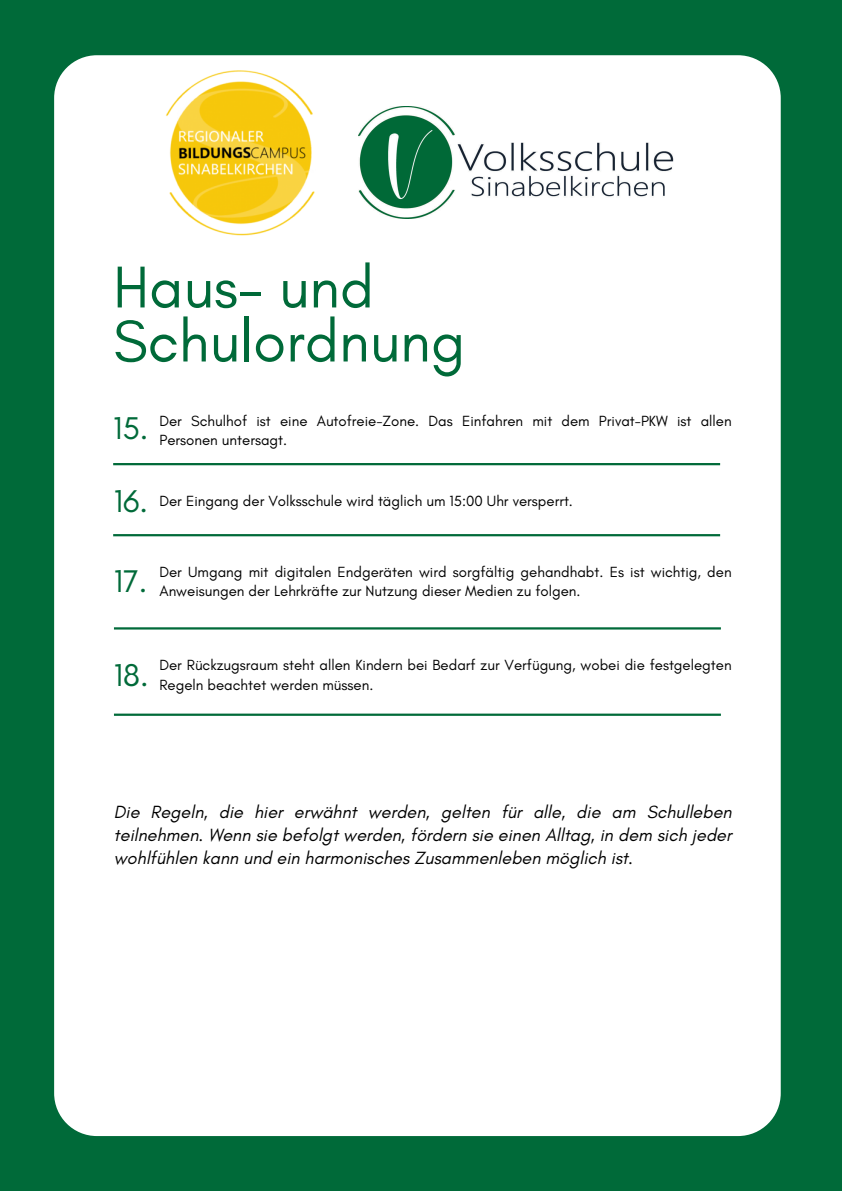
<style>
.page{position:relative;width:842px;height:1191px;background:#fff}
.page>*{position:absolute;margin:0;border:0;box-sizing:border-box;transform-origin:0 0}
.t1{font:60px/54px "Glacial Indifference";color:#006a39}
.t2{font:32px "Glacial Indifference";color:#006a39}
.t3{font:italic 18px/23.2px "Glacial Indifference";color:#000;text-align:justify}
.t4{font:15px/19.5px "Glacial Indifference";color:#000}
</style>
<div class="page">
<div style="left:0;top:0;width:842px;height:1190px;background:#006a39"></div>
<div style="left:54px;top:55px;width:727px;height:1080px;background:#fff;border-radius:43px"></div>
<hr style="left:113px;top:463px;width:607px;height:2px;background:#006a39">
<hr style="left:113px;top:534px;width:607px;height:2px;background:#006a39">
<img style="left:166px;top:71px;width:149px;height:165px">
<img style="left:359px;top:106px;width:315px;height:112px">
<hr style="left:114px;top:627px;width:607px;height:2px;background:#006a39">
<hr style="left:114px;top:713px;width:607px;height:2px;background:#006a39">
<h1 class="t1" style="left:113px;top:259px;width:354px">Haus- und<br>Schulordnung</h1>
<h2 class="t2" style="left:113px;top:408px;width:37px">15.</h2>
<p class="t4" style="left:159px;top:410px;width:574px">Der Schulhof ist eine Autofreie-Zone. Das Einfahren mit dem Privat-PKW ist allen<br>Personen untersagt.</p>
<p class="t2" style="left:114px;top:481px;width:36px">16.</p>
<h2 class="t4" style="left:159px;top:491px;width:415px">Der Eingang der Volksschule wird täglich um 15:00 Uhr versperrt.</h2>
<h2 class="t2" style="left:114px;top:562px;width:35px">17.</h2>
<h2 class="t4" style="left:159px;top:561px;width:574px">Der Umgang mit digitalen Endgeräten wird sorgfältig gehandhabt. Es ist wichtig, den<br>Anweisungen der Lehrkräfte zur Nutzung dieser Medien zu folgen.</h2>
<p class="t2" style="left:114px;top:655px;width:36px">18.</p>
<p class="t4" style="left:159px;top:655px;width:574px">Der Rückzugsraum steht allen Kindern bei Bedarf zur Verfügung, wobei die festgelegten<br>Regeln beachtet werden müssen.</p>
<h3 class="t3" style="left:114px;top:799px;width:619px">Die Regeln, die hier erwähnt werden, gelten für alle, die am Schulleben teilnehmen. Wenn sie befolgt werden, fördern sie einen Alltag, in dem sich jeder wohlfühlen kann und ein harmonisches Zusammenleben möglich ist.</h3>
</div>
